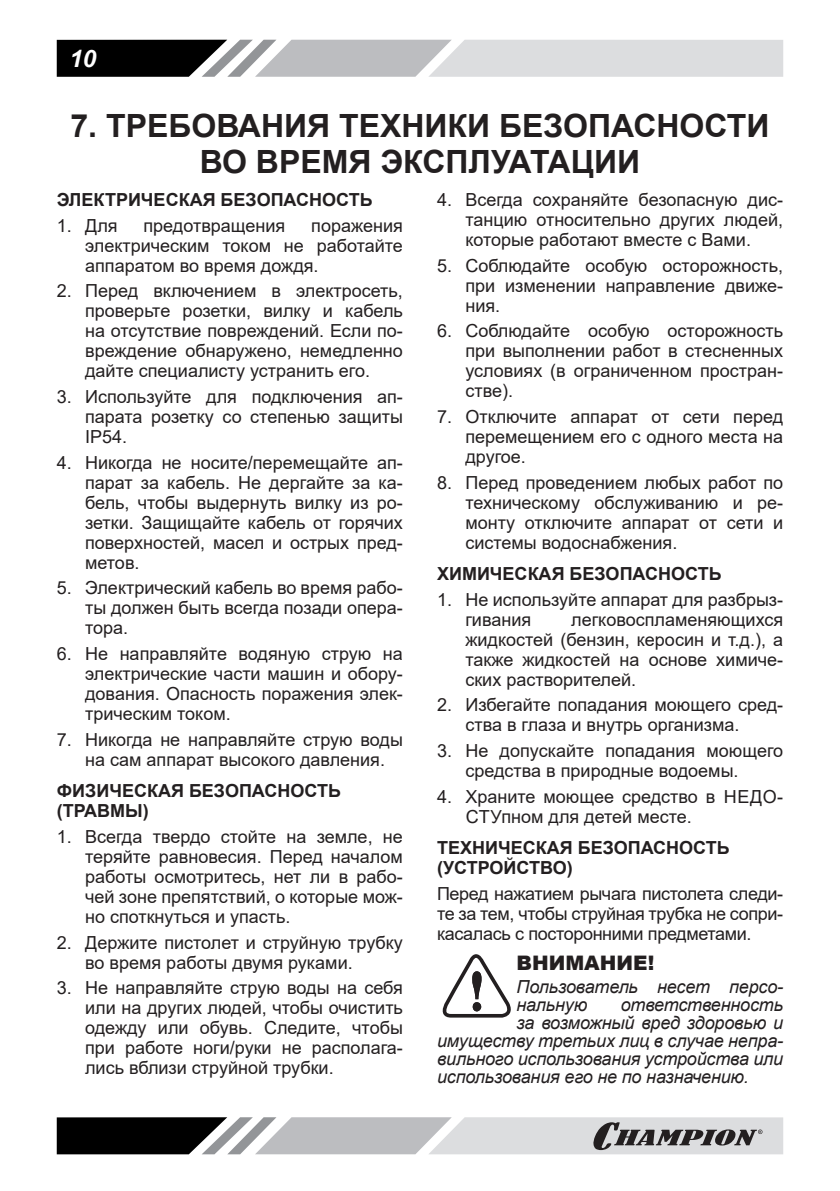
<style>
.page{position:relative;width:840px;height:1191px;background:#fff}
.page>*{position:absolute;margin:0;border:0;box-sizing:border-box;transform-origin:0 0}
.t1{font:700 32px/36px "Arial";color:#231f20;text-align:center}
.t2{font:italic 700 24px "Arial";color:#fff}
.t3{font:900 20px "Arial";color:#231f20}
.t4{font:18px/20px "Arial";color:#231f20;text-align:justify}
.t5{font:italic 18px/18px "Arial";letter-spacing:-.01em;color:#231f20}
.t6{font:700 18px/20px "Arial";color:#231f20}
</style>
<div class="page">
<svg style="left:57px;top:40px;width:725px;height:37px;background:#a7a8a9"></svg>
<svg style="left:57px;top:1117px;width:725px;height:37px;background:#9c9c9e"></svg>
<svg style="left:442px;top:954px;width:69px;height:63px"></svg>
<h2 class="t2" style="left:70px;top:42px;width:28px">10</h2>
<h1 class="t1" style="left:70px;top:108px;width:700px">7. ТРЕБОВАНИЯ ТЕХНИКИ БЕЗОПАСНОСТИ<br>ВО ВРЕМЯ ЭКСПЛУАТАЦИИ</h1>
<p class="t6" style="left:57px;top:190px;width:317px">ЭЛЕКТРИЧЕСКАЯ БЕЗОПАСНОСТЬ</p>
<p class="t4" style="left:57px;top:215px;width:62px">1. Для</p>
<p class="t4" style="left:143px;top:215px;width:143px">предотвращения</p>
<p class="t4" style="left:465px;top:189px;width:319px;text-indent:-28px">4. Всегда сохраняйте безопасную дис&shy;танцию относительно других людей, которые работают вместе с Вами.</p>
<p class="t4" style="left:465px;top:255px;width:319px;text-indent:-28px">5. Соблюдайте особую осторожность, при изменении направление движе&shy;ния.</p>
<p class="t4" style="left:465px;top:321px;width:319px;text-indent:-28px">6. Соблюдайте особую осторожность при выполнении работ в стесненных условиях (в ограниченном простран&shy;стве).</p>
<p class="t4" style="left:465px;top:406px;width:319px;text-indent:-28px">7. Отключите аппарат от сети перед перемещением его с одного места на другое.</p>
<p class="t4" style="left:465px;top:472px;width:319px;text-indent:-28px">8. Перед проведением любых работ по техническому обслуживанию и ре&shy;монту отключите аппарат от сети и системы водоснабжения.</p>
<p class="t6" style="left:437px;top:564px;width:286px">ХИМИЧЕСКАЯ БЕЗОПАСНОСТЬ</p>
<p class="t4" style="left:465px;top:589px;width:319px;text-indent:-28px">1. Не используйте аппарат для разбрыз&shy;гивания</p>
<p class="t4" style="left:85px;top:215px;width:319px;text-indent:226px">поражения электрическим током не работайте аппаратом во время дождя.</p>
<p class="t4" style="left:85px;top:281px;width:319px;text-indent:-28px">2. Перед включением в электросеть, проверьте розетки, вилку и кабель на отсутствие повреждений. Если по&shy;вреждение обнаружено, немедленно дайте специалисту устранить его.</p>
<p class="t4" style="left:85px;top:386px;width:319px;text-indent:-28px">3. Используйте для подключения ап&shy;парата розетку со степенью защиты IP54.</p>
<p class="t4" style="left:85px;top:452px;width:319px;text-indent:-28px">4. Никогда не носите/перемещайте ап&shy;парат за кабель. Не дергайте за ка&shy;бель, чтобы выдернуть вилку из ро&shy;зетки. Защищайте кабель от горячих поверхностей, масел и острых пред&shy;метов.</p>
<p class="t4" style="left:85px;top:578px;width:319px;text-indent:-28px">5. Электрический кабель во время рабо&shy;ты должен быть всегда позади опера&shy;тора.</p>
<p class="t4" style="left:85px;top:643px;width:319px;text-indent:-28px">6. Не направляйте водяную струю на электрические части машин и обору&shy;дования. Опасность поражения элек&shy;трическим током.</p>
<p class="t4" style="left:57px;top:729px;width:347px;text-align:center">7. Никогда не направляйте струю воды на сам аппарат высокого давления.</p>
<p class="t6" style="left:57px;top:781px;width:286px">ФИЗИЧЕСКАЯ БЕЗОПАСНОСТЬ (ТРАВМЫ)</p>
<p class="t4" style="left:85px;top:826px;width:319px;text-indent:-28px">1. Всегда твердо стойте на земле, не теряйте равновесия. Перед началом работы осмотритесь, нет ли в рабо&shy;чей зоне препятствий, о которые мож&shy;но споткнуться и упасть.</p>
<p class="t4" style="left:85px;top:932px;width:319px;text-indent:-28px">2. Держите пистолет и струйную трубку во время работы двумя руками.</p>
<p class="t4" style="left:85px;top:977px;width:319px;text-indent:-28px">3. Не направляйте струю воды на себя или на других людей, чтобы очистить одежду или обувь. Следите, чтобы при работе ноги/руки не располага&shy;лись вблизи струйной трубки.</p>
<p class="t4" style="left:465px;top:609px;width:319px;text-indent:106px">легковоспламеняющихся жидкостей (бензин, керосин и т.д.), а также жидкостей на основе химиче&shy;ских растворителей.</p>
<p class="t4" style="left:465px;top:695px;width:319px;text-indent:-28px">2. Избегайте попадания моющего сред&shy;ства в глаза и внутрь организма.</p>
<p class="t4" style="left:465px;top:740px;width:319px;text-indent:-28px">3. Не допускайте попадания моющего средства в природные водоемы.</p>
<p class="t4" style="left:465px;top:786px;width:319px;text-indent:-29px">4. Храните моющее средство в НЕДО-<br>СТУпном для детей месте.</p>
<p class="t6" style="left:437px;top:838px;width:294px">ТЕХНИЧЕСКАЯ БЕЗОПАСНОСТЬ (УСТРОЙСТВО)</p>
<p class="t4" style="left:437px;top:883px;width:347px">Перед нажатием рычага пистолета следи&shy;те за тем, чтобы струйная трубка не сопри&shy;касалась с посторонними предметами.</p>
<p class="t3" style="left:516px;top:948px;width:139px">ВНИМАНИЕ!</p>
<p class="t5" style="left:516px;top:978px;width:268px">Пользователь несет персо&shy;нальную</p>
<p class="t5" style="left:620px;top:996px;width:164px">ответственность</p>
<p class="t5" style="left:516px;top:1014px;width:268px">за возможный вред здоровью и</p>
<p class="t5" style="left:437px;top:1032px;width:347px">имуществу третьих лиц в случае непра-</p>
<p class="t5" style="left:437px;top:1050px;width:347px">вильного использования устройства или</p>
<p class="t5" style="left:437px;top:1068px;width:313px">использования его не по назначению.</p>
</div>
